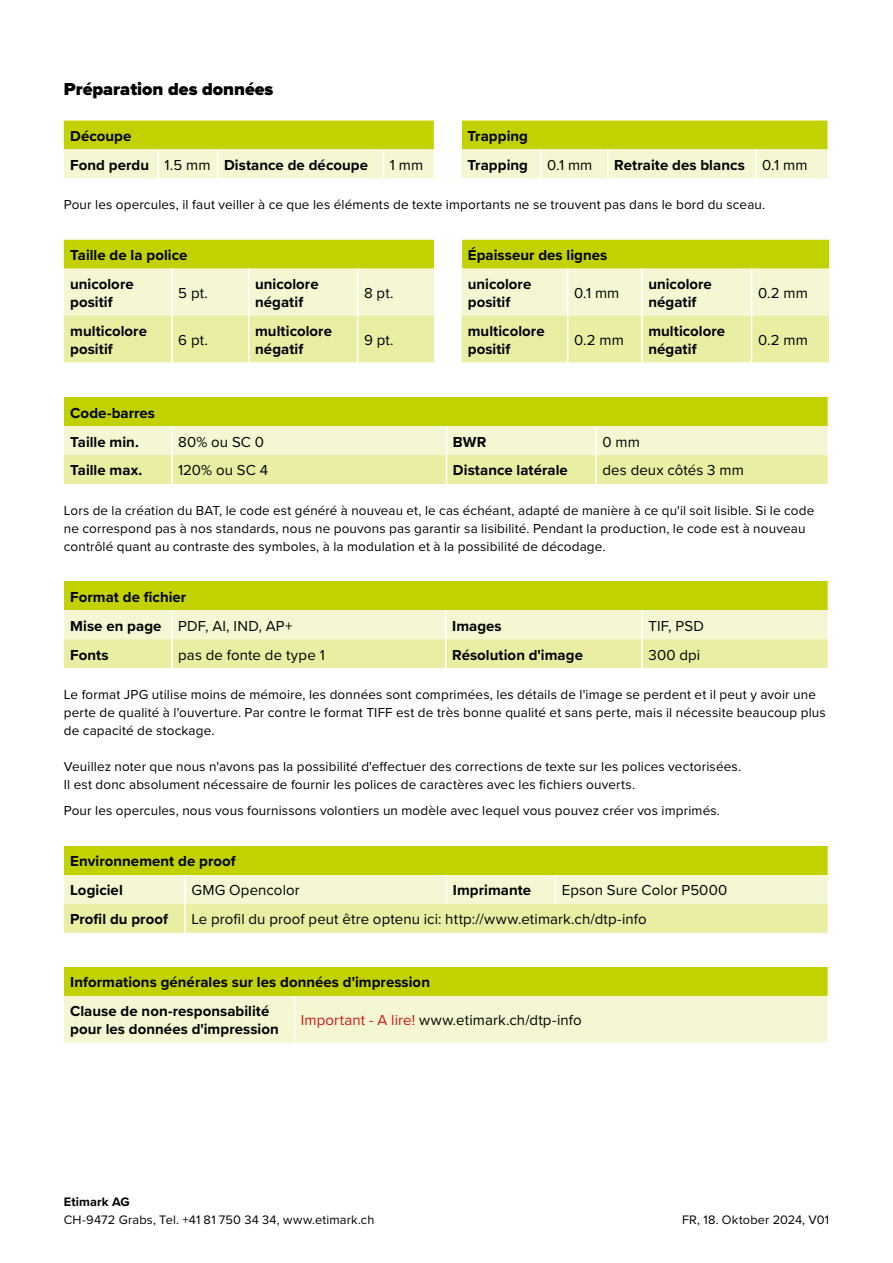
<style>
.page{position:relative;width:893px;height:1263px;background:#fff}
.page>*{position:absolute;margin:0;border:0;box-sizing:border-box;transform-origin:0 0}
.t1{font:900 18px "Proxima Nova";color:#000}
.t2{font:700 15px/18px "Proxima Nova";letter-spacing:.005em;color:#000}
.t3{font:15px "Proxima Nova";letter-spacing:.01em;color:#000}
.t4{font:13.5px/18px "Proxima Nova";letter-spacing:.01em;color:#000}
.t5{font:12.75px "Proxima Nova";letter-spacing:.015em;color:#000}
.t6{font:700 12.75px "Proxima Nova";letter-spacing:.01em;color:#000}
.s1{font-weight:400}
.s2{color:#cd1719}
</style>
<div class="page">
<svg style="left:64px;top:121px;width:764px;height:57px"></svg>
<hr style="left:607px;top:149px;width:2px;height:29px;background:#fff">
<svg style="left:64px;top:240px;width:765px;height:122px"></svg>
<hr style="left:171px;top:269px;width:2px;height:46px;background:#fff">
<hr style="left:567px;top:269px;width:1px;height:46px;background:#fff">
<hr style="left:171px;top:315px;width:2px;height:47px;background:#fff">
<hr style="left:567px;top:315px;width:1px;height:47px;background:#fff">
<hr style="left:357px;top:269px;width:1px;height:46px;background:#fff">
<hr style="left:751px;top:269px;width:1px;height:46px;background:#fff">
<hr style="left:357px;top:315px;width:1px;height:47px;background:#fff">
<hr style="left:751px;top:315px;width:1px;height:47px;background:#fff">
<hr style="left:434px;top:269px;width:2px;height:46px;background:#fff">
<hr style="left:434px;top:315px;width:2px;height:47px;background:#fff">
<hr style="left:434px;top:240px;width:2px;height:29px;background:#fff">
<hr style="left:248px;top:269px;width:1px;height:46px;background:#fff">
<hr style="left:641px;top:269px;width:2px;height:46px;background:#fff">
<hr style="left:248px;top:315px;width:1px;height:47px;background:#fff">
<hr style="left:641px;top:315px;width:2px;height:47px;background:#fff">
<svg style="left:64px;top:397px;width:765px;height:87px"></svg>
<svg style="left:64px;top:581px;width:765px;height:87px"></svg>
<svg style="left:64px;top:846px;width:765px;height:87px"></svg>
<svg style="left:64px;top:967px;width:765px;height:76px"></svg>
<h1 class="t1" style="left:64px;top:76px;width:211px">Préparation des données</h1>
<p class="t2" style="left:70px;top:127px;width:63px">Découpe</p>
<p class="t2" style="left:468px;top:127px;width:62px">Trapping</p>
<p class="t2" style="left:70px;top:155px;width:299px">Fond perdu <span class="s1">1.5 mm</span> Distance de découpe</p>
<p class="t3" style="left:390px;top:154px;width:35px">1 mm</p>
<p class="t2" style="left:468px;top:155px;width:62px">Trapping</p>
<p class="t3" style="left:547px;top:154px;width:47px">0.1 mm</p>
<p class="t2" style="left:614px;top:155px;width:195px">Retraite des blancs <span class="s1">0.1 mm</span></p>
<p class="t4" style="left:64px;top:195px;width:703px">Pour les opercules, il faut veiller à ce que les éléments de texte importants ne se trouvent pas dans le bord du sceau.</p>
<p class="t2" style="left:70px;top:246px;width:119px">Taille de la police</p>
<p class="t2" style="left:468px;top:246px;width:141px">Épaisseur des lignes</p>
<p class="t2" style="left:70px;top:275px;width:65px">unicolore positif</p>
<p class="t3" style="left:178px;top:282px;width:31px">5 pt.</p>
<p class="t2" style="left:255px;top:275px;width:65px">unicolore négatif</p>
<p class="t3" style="left:364px;top:282px;width:31px">8 pt.</p>
<p class="t2" style="left:468px;top:275px;width:65px">unicolore positif</p>
<p class="t3" style="left:574px;top:282px;width:47px">0.1 mm</p>
<p class="t2" style="left:648px;top:275px;width:65px">unicolore négatif</p>
<p class="t3" style="left:758px;top:282px;width:51px">0.2 mm</p>
<p class="t2" style="left:70px;top:321px;width:78px">multicolore positif</p>
<p class="t3" style="left:178px;top:329px;width:31px">6 pt.</p>
<p class="t2" style="left:255px;top:321px;width:78px">multicolore négatif</p>
<p class="t3" style="left:364px;top:329px;width:31px">9 pt.</p>
<p class="t2" style="left:468px;top:321px;width:78px">multicolore positif</p>
<p class="t3" style="left:574px;top:329px;width:51px">0.2 mm</p>
<p class="t2" style="left:648px;top:321px;width:78px">multicolore négatif</p>
<p class="t3" style="left:758px;top:329px;width:51px">0.2 mm</p>
<p class="t2" style="left:70px;top:398px;width:86px;line-height:28.8px">Code-barres<br>Taille min.</p>
<p class="t3" style="left:178px;top:430px;width:87px">80% ou SC 0</p>
<p class="t2" style="left:453px;top:432px;width:35px">BWR</p>
<p class="t3" style="left:603px;top:430px;width:39px">0 mm</p>
<p class="t2" style="left:70px;top:461px;width:74px">Taille max.</p>
<p class="t3" style="left:178px;top:459px;width:91px">120% ou SC 4</p>
<p class="t2" style="left:453px;top:461px;width:116px">Distance latérale</p>
<p class="t3" style="left:603px;top:459px;width:143px">des deux côtés 3 mm</p>
<p class="t4" style="left:64px;top:501px;width:752px">Lors de la création du BAT, le code est généré à nouveau et, le cas échéant, adapté de manière à ce qu'il soit lisible. Si le code ne correspond pas à nos standards, nous ne pouvons pas garantir sa lisibilité. Pendant la production, le code est à nouveau contrôlé quant au contraste des symboles, à la modulation et à la possibilité de décodage.</p>
<p class="t2" style="left:70px;top:582px;width:224px;line-height:28.8px">Format de fichier<br>Mise en page <span class="s1">PDF, AI, IND, AP+</span></p>
<p class="t2" style="left:452px;top:616px;width:51px">Images</p>
<p class="t3" style="left:648px;top:614px;width:57px">TIF, PSD</p>
<p class="t2" style="left:70px;top:645px;width:40px">Fonts</p>
<p class="t3" style="left:178px;top:643px;width:148px">pas de fonte de type 1</p>
<p class="t2" style="left:452px;top:645px;width:132px">Résolution d'image</p>
<p class="t3" style="left:648px;top:643px;width:53px">300 dpi</p>
<p class="t4" style="left:64px;top:685px;width:763px">Le format JPG utilise moins de mémoire, les données sont comprimées, les détails de l'image se perdent et il peut y avoir une perte de qualité à l'ouverture. Par contre le format TIFF est de très bonne qualité et sans perte, mais il nécessite beaucoup plus de capacité de stockage.</p>
<p class="t4" style="left:64px;top:757px;width:679px">Veuillez noter que nous n'avons pas la possibilité d'effectuer des corrections de texte sur les polices vectorisées.<br>Il est donc absolument nécessaire de fournir les polices de caractères avec les fichiers ouverts.</p>
<p class="t4" style="left:64px;top:801px;width:658px">Pour les opercules, nous vous fournissons volontiers un modèle avec lequel vous pouvez créer vos imprimés.</p>
<p class="t2" style="left:70px;top:847px;width:167px;line-height:28.8px">Environnement de proof<br>Logiciel</p>
<p class="t3" style="left:191px;top:879px;width:110px">GMG Opencolor</p>
<p class="t2" style="left:453px;top:881px;width:80px">Imprimante</p>
<p class="t3" style="left:562px;top:879px;width:167px">Epson Sure Color P5000</p>
<p class="t2" style="left:70px;top:910px;width:99px">Profil du proof</p>
<p class="t3" style="left:191px;top:908px;width:457px">Le profil du proof peut être optenu ici: http://www.etimark.ch/dtp-info</p>
<p class="t2" style="left:70px;top:968px;width:361px;line-height:28.8px">Informations générales sur les données d'impression<br>Clause de non-responsabilité</p>
<p class="t2" style="left:70px;top:1020px;width:210px">pour les données d'impression</p>
<p class="t3" style="left:301px;top:1009px;width:282px"><span class="s2">Important - A lire!</span> www.etimark.ch/dtp-info</p>
<p class="t6" style="left:64px;top:1192px;width:68px">Etimark AG</p>
<p class="t5" style="left:64px;top:1210px;width:312px">CH-9472 Grabs, Tel. +41 81 750 34 34, www.etimark.ch</p>
<p class="t5" style="left:682px;top:1210px;width:149px">FR, 18. Oktober 2024, V01</p>
</div>
